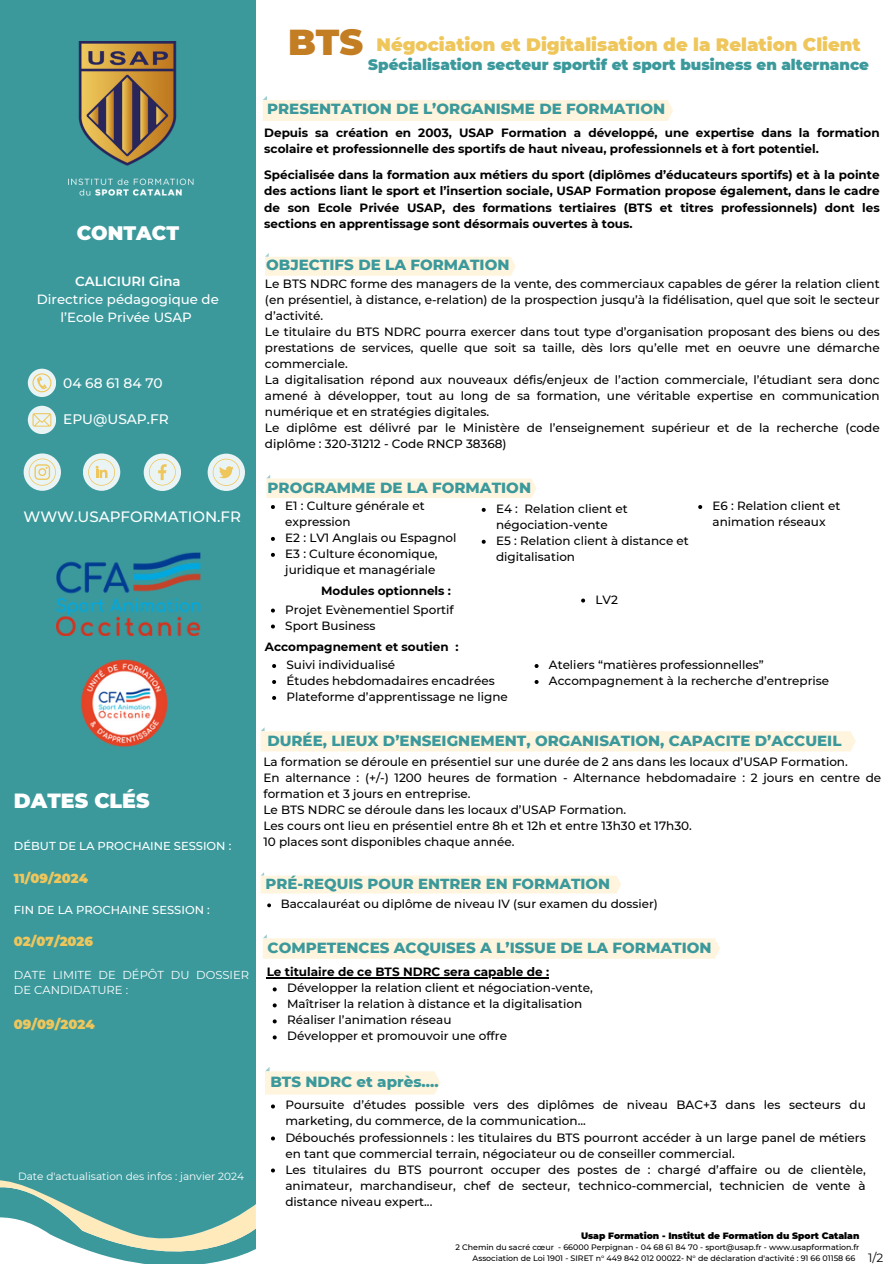
<style>
.page{position:relative;width:894px;height:1264px;background:#fff}
.page>*{position:absolute;margin:0;border:0;box-sizing:border-box;transform-origin:0 0}
.t1{font:900 36px "Montserrat";color:#c37d23}
.t2{font:900 20.55px "Montserrat";color:#fff}
.t3{font:900 19.5px "Montserrat";color:#fff}
.t4{font:900 18px "Montserrat";color:#eec65b}
.t5{font:800 15px "Montserrat";color:#3b999c}
.t6{font:900 15px "Montserrat";color:#3b999c}
.t7{font:500 15px "Montserrat";color:#fff}
.t8{font:800 14.85px "Montserrat";color:#3b999c}
.t9{font:500 13.8px "Montserrat";color:#fff}
.t10{font:500 13.35px/17.7px "Montserrat";color:#fff;text-align:center}
.t11{font:900 13.05px "Montserrat";color:#eec65b}
.t12{font:500 12px/16px "Montserrat";color:#000}
.t13{font:700 12px/16.2px "Montserrat";color:#000}
.t14{font:12px "Montserrat";color:#000}
.t15{font:500 11.85px "Montserrat";color:#000}
.t16{font:500 11.55px "Montserrat";color:#fff}
.t17{font:11.55px/15.3px "Montserrat";color:#fff}
.t18{font:10.5px "Montserrat";color:#fff}
.t19{font:900 9.15px "Montserrat";color:#000}
.t20{font:500 7.95px/11.1px "Montserrat";color:#000}
.s1{font-weight:600}
</style>
<div class="page">
<svg style="left:103px;top:1255px;width:139px;height:8px"></svg>
<div style="left:0;top:0;width:256px;height:1255px;background:#3b999c"></div>
<img style="left:80px;top:659px;width:88px;height:88px">
<svg style="left:28px;top:368px;width:28px;height:29px"></svg>
<svg style="left:28px;top:406px;width:28px;height:28px"></svg>
<svg style="left:32px;top:373px;width:19px;height:19px"></svg>
<svg style="left:32px;top:413px;width:19px;height:13px"></svg>
<svg style="left:24px;top:453px;width:37px;height:38px"></svg>
<svg style="left:83px;top:453px;width:37px;height:38px"></svg>
<svg style="left:144px;top:453px;width:37px;height:38px"></svg>
<svg style="left:207px;top:453px;width:38px;height:38px"></svg>
<svg style="left:213px;top:458px;width:27px;height:27px"></svg>
<svg style="left:149px;top:458px;width:27px;height:27px"></svg>
<svg style="left:88px;top:459px;width:27px;height:26px"></svg>
<svg style="left:29px;top:458px;width:27px;height:27px"></svg>
<img style="left:56px;top:552px;width:144px;height:83px">
<img style="left:68px;top:41px;width:126px;height:155px">
<svg style="left:266px;top:475px;width:270px;height:23px"></svg>
<svg style="left:698px;top:505px;width:4px;height:4px"></svg>
<svg style="left:271px;top:505px;width:4px;height:4px"></svg>
<svg style="left:271px;top:537px;width:4px;height:4px"></svg>
<svg style="left:271px;top:553px;width:4px;height:4px"></svg>
<svg style="left:481px;top:508px;width:4px;height:4px"></svg>
<svg style="left:481px;top:540px;width:4px;height:4px"></svg>
<svg style="left:271px;top:608px;width:4px;height:4px"></svg>
<svg style="left:271px;top:624px;width:4px;height:4px"></svg>
<svg style="left:272px;top:664px;width:4px;height:4px"></svg>
<svg style="left:272px;top:680px;width:4px;height:4px"></svg>
<svg style="left:272px;top:696px;width:4px;height:4px"></svg>
<svg style="left:534px;top:664px;width:4px;height:4px"></svg>
<svg style="left:534px;top:680px;width:4px;height:4px"></svg>
<svg style="left:263px;top:934px;width:456px;height:24px"></svg>
<hr style="left:266px;top:977px;width:283px;height:1px;background:#000">
<svg style="left:272px;top:987px;width:4px;height:4px"></svg>
<svg style="left:272px;top:1003px;width:4px;height:4px"></svg>
<svg style="left:272px;top:1019px;width:4px;height:4px"></svg>
<svg style="left:272px;top:1035px;width:4px;height:4px"></svg>
<svg style="left:265px;top:253px;width:250px;height:23px"></svg>
<svg style="left:263px;top:96px;width:410px;height:25px"></svg>
<svg style="left:260px;top:727px;width:595px;height:24px"></svg>
<svg style="left:260px;top:872px;width:361px;height:21px"></svg>
<svg style="left:267px;top:903px;width:4px;height:4px"></svg>
<svg style="left:265px;top:1067px;width:175px;height:27px"></svg>
<svg style="left:271px;top:1104px;width:4px;height:4px"></svg>
<svg style="left:271px;top:1136px;width:4px;height:4px"></svg>
<svg style="left:271px;top:1168px;width:4px;height:4px"></svg>
<svg style="left:581px;top:598px;width:4px;height:4px"></svg>
<p class="t3" style="left:77px;top:221px;width:104px">CONTACT</p>
<h6 class="t10" style="left:37px;top:272px;width:183px"><span class="s1">CALICIURI Gina<br></span>Directrice pédagogique de l’Ecole Privée USAP</h6>
<h6 class="t9" style="left:63px;top:374px;width:101px">04 68 61 84 70</h6>
<p class="t9" style="left:63px;top:411px;width:107px">EPU@USAP.FR</p>
<h2 class="t7" style="left:23px;top:507px;width:219px">WWW.USAPFORMATION.FR</h2>
<h4 class="t2" style="left:14px;top:788px;width:137px">DATES CLÉS</h4>
<p class="t16" style="left:14px;top:839px;width:219px">DÉBUT DE LA PROCHAINE SESSION :</p>
<p class="t11" style="left:14px;top:870px;width:75px">11/09/2024</p>
<p class="t16" style="left:14px;top:902px;width:197px">FIN DE LA PROCHAINE SESSION :</p>
<p class="t11" style="left:14px;top:933px;width:81px">02/07/2026</p>
<h4 class="t17" style="left:14px;top:967px;width:236px">DATE LIMITE DE DÉPÔT DU DOSSIER<br>DE CANDIDATURE :</h4>
<p class="t11" style="left:14px;top:1016px;width:82px">09/09/2024</p>
<h2 class="t18" style="left:18px;top:1169px;width:227px">Date d'actualisation des infos : janvier 2024</h2>
<p class="t1" style="left:288px;top:20px;width:77px">BTS</p>
<p class="t4" style="left:376px;top:34px;width:485px">Négociation et Digitalisation de la Relation Client</p>
<p class="t6" style="left:368px;top:55px;width:502px">Spécialisation secteur sportif et sport business en alternance</p>
<h4 class="t5" style="left:267px;top:99px;width:399px">PRESENTATION DE L’ORGANISME DE FORMATION</h4>
<h6 class="t13" style="left:264px;top:124px;width:616px">Depuis sa création en 2003, USAP Formation a développé, une expertise dans la formation scolaire et professionnelle des sportifs de haut niveau, professionnels et à fort potentiel.</h6>
<h4 class="t13" style="left:264px;top:167px;width:616px;text-align:justify">Spécialisée dans la formation aux métiers du sport (diplômes d’éducateurs sportifs) et à la pointe des actions liant le sport et l’insertion sociale, USAP Formation propose également, dans le cadre de son Ecole Privée USAP, des formations tertiaires (BTS et titres professionnels) dont les sections en apprentissage sont désormais ouvertes à tous.</h4>
<p class="t5" style="left:266px;top:255px;width:244px">OBJECTIFS DE LA FORMATION</p>
<p class="t12" style="left:265px;top:276px;width:616px">Le BTS NDRC forme des managers de la vente, des commerciaux capables de gérer la relation client (en présentiel, à distance, e-relation) de la prospection jusqu’à la fidélisation, quel que soit le secteur d’activité.<br>Le titulaire du BTS NDRC pourra exercer dans tout type d’organisation proposant des biens ou des prestations de services, quelle que soit sa taille, dès lors qu’elle met en oeuvre une démarche commerciale.<br>La digitalisation répond aux nouveaux défis/enjeux de l’action commerciale, l’étudiant sera donc amené à développer, tout au long de sa formation, une véritable expertise en communication numérique et en stratégies digitales.<br>Le diplôme est délivré par le Ministère de l’enseignement supérieur et de la recherche (code diplôme : 320-31212 - Code RNCP 38368)</p>
<p class="t5" style="left:267px;top:478px;width:265px">PROGRAMME DE LA FORMATION</p>
<p class="t12" style="left:285px;top:497px;width:141px">E1 : Culture générale et expression</p>
<h6 class="t12" style="left:285px;top:529px;width:172px">E2 : LV1 Anglais ou Espagnol</h6>
<p class="t12" style="left:285px;top:545px;width:154px">E3 : Culture économique, juridique et managériale</p>
<h6 class="t13" style="left:321px;top:583px;width:131px">Modules optionnels :</h6>
<h5 class="t12" style="left:285px;top:601px;width:170px">Projet Evènementiel Sportif</h5>
<h4 class="t12" style="left:285px;top:617px;width:92px">Sport Business</h4>
<h1 class="t12" style="left:496px;top:500px;width:133px">E4 : Relation client et négociation-vente</h1>
<h3 class="t12" style="left:496px;top:532px;width:194px">E5 : Relation client à distance et digitalisation</h3>
<p class="t12" style="left:595px;top:591px;width:24px">LV2</p>
<h6 class="t12" style="left:712px;top:497px;width:129px">E6 : Relation client et animation réseaux</h6>
<h6 class="t13" style="left:265px;top:638px;width:195px">Accompagnement et soutien :</h6>
<h4 class="t12" style="left:286px;top:656px;width:110px">Suivi individualisé</h4>
<h6 class="t12" style="left:286px;top:672px;width:210px">Études hebdomadaires encadrées</h6>
<h4 class="t12" style="left:286px;top:688px;width:223px">Plateforme d’apprentissage ne ligne</h4>
<p class="t12" style="left:548px;top:656px;width:216px">Ateliers “matières professionnelles”</p>
<p class="t12" style="left:548px;top:672px;width:282px">Accompagnement à la recherche d’entreprise</p>
<h6 class="t5" style="left:267px;top:731px;width:575px">DURÉE, LIEUX D’ENSEIGNEMENT, ORGANISATION, CAPACITE D’ACCUEIL</h6>
<p class="t12" style="left:263px;top:753px;width:619px">La formation se déroule en présentiel sur une durée de 2 ans dans les locaux d’USAP Formation.<br>En alternance : (+/-) 1200 heures de formation - Alternance hebdomadaire : 2 jours en centre de formation et 3 jours en entreprise.<br>Le BTS NDRC se déroule dans les locaux d’USAP Formation.<br>Les cours ont lieu en présentiel entre 8h et 12h et entre 13h30 et 17h30.</p>
<h4 class="t12" style="left:263px;top:833px;width:252px">10 places sont disponibles chaque année.</h4>
<p class="t8" style="left:265px;top:875px;width:346px">PRÉ-REQUIS POUR ENTRER EN FORMATION</p>
<p class="t15" style="left:281px;top:896px;width:378px">Baccalauréat ou diplôme de niveau IV (sur examen du dossier)</p>
<p class="t5" style="left:267px;top:938px;width:445px">COMPETENCES ACQUISES A L’ISSUE DE LA FORMATION</p>
<p class="t13" style="left:266px;top:964px;width:284px">Le titulaire de ce BTS NDRC sera capable de :</p>
<p class="t12" style="left:287px;top:980px;width:307px">Développer la relation client et négociation-vente,</p>
<p class="t12" style="left:287px;top:996px;width:296px">Maîtriser la relation à distance et la digitalisation</p>
<p class="t12" style="left:287px;top:1012px;width:166px">Réaliser l’animation réseau</p>
<p class="t12" style="left:287px;top:1028px;width:221px">Développer et promouvoir une offre</p>
<p class="t5" style="left:270px;top:1072px;width:170px">BTS NDRC et après....</p>
<p class="t12" style="left:285px;top:1097px;width:581px">Poursuite d’études possible vers des diplômes de niveau BAC+3 dans les secteurs du marketing, du commerce, de la communication...</p>
<h5 class="t12" style="left:285px;top:1129px;width:581px">Débouchés professionnels : les titulaires du BTS pourront accéder à un large panel de métiers en tant que commercial terrain, négociateur ou de conseiller commercial.</h5>
<p class="t12" style="left:285px;top:1161px;width:581px;text-align:justify">Les titulaires du BTS pourront occuper des postes de : chargé d’affaire ou de clientèle, animateur, marchandiseur, chef de secteur, technico-commercial, technicien de vente à distance niveau expert...</p>
<p class="t19" style="left:581px;top:1229px;width:280px">Usap Formation - Institut de Formation du Sport Catalan</p>
<p class="t20" style="left:455px;top:1241px;width:100px">2 Chemin du sacré cœur</p>
<p class="t20" style="left:472px;top:1241px;width:388px;text-indent:86px">- 66000 Perpignan - 04 68 61 84 70 - sport@usap.fr - www.usapformation.fr<br>Association de Loi 1901 - SIRET n° 449 842 012 00022- N° de déclaration d'activité : 91 66 01158 66</p>
<p class="t14" style="left:867px;top:1250px;width:17px">1/2</p>
</div>
